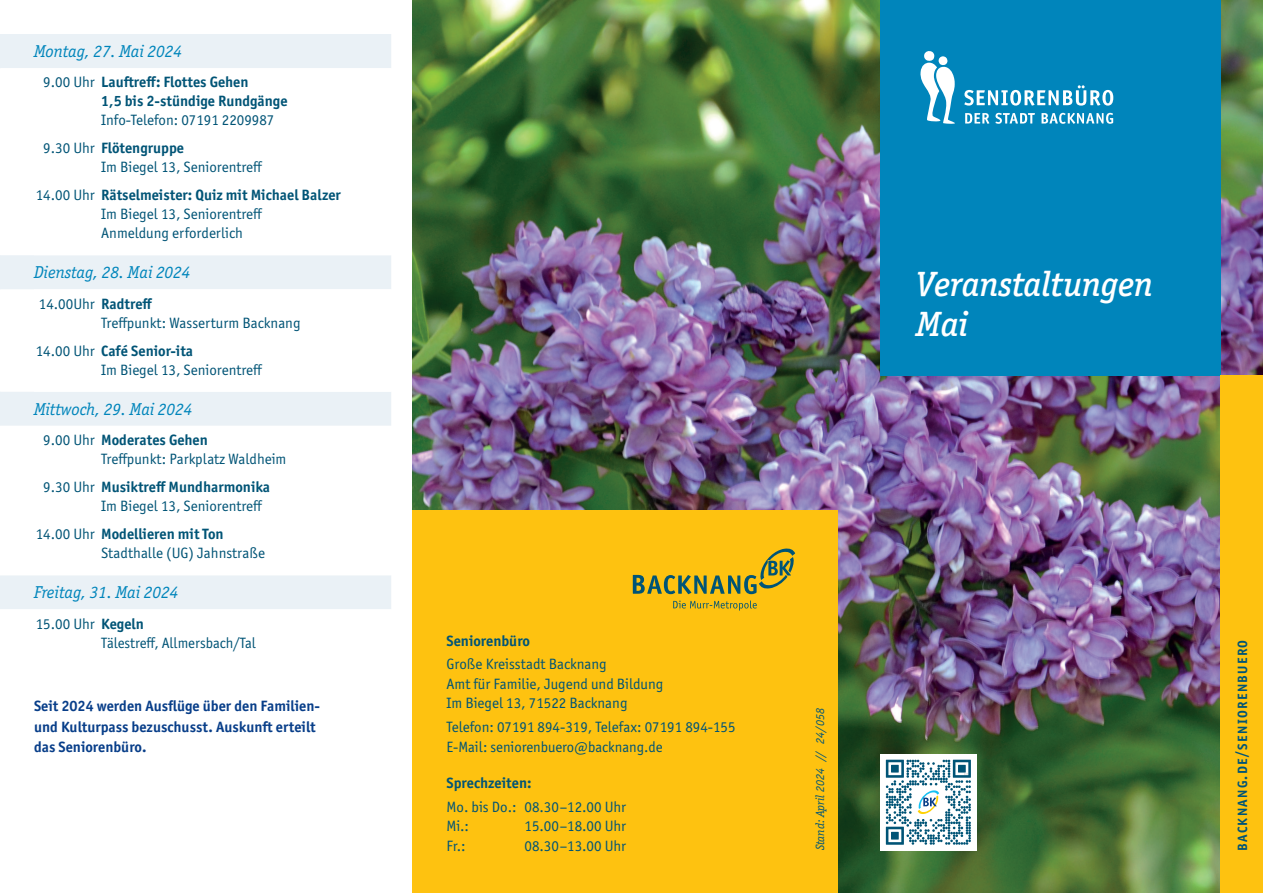
<style>
.page{position:relative;width:1263px;height:893px;background:#fff}
.page>*{position:absolute;margin:0;border:0;box-sizing:border-box;transform-origin:0 0}
.t1{font:italic 500 35.25px/39.5px "Officina Serif ITC Pro";color:#fff}
.t2{font:italic 17.25px "Officina Serif ITC Pro";color:#0085bb}
.t3{font:15px/19.2px "Officina Sans ITC Pro";color:#005476}
.t4{font:700 15px/18.9px "Officina Sans ITC Pro";color:#005476}
.t5{font:700 15px/20.2px "Officina Sans ITC Pro";color:#083e89}
.t6{font:700 13.5px "Officina Sans ITC Pro";letter-spacing:.1em;color:#005476}
.t7{font:italic 12px "Officina Serif ITC Pro";color:#005476}
.s1{font-weight:400}
.s2{font-weight:700}
</style>
<div class="page">
<img style="left:412px;top:0;width:851px;height:893px">
<div style="left:880px;top:0;width:340px;height:376px;background:#0085bb"></div>
<div style="left:1220px;top:376px;width:43px;height:517px;background:#fec210"></div>
<div style="left:880px;top:754px;width:97px;height:96px;background:#fff"></div>
<svg style="left:886px;top:760px;width:85px;height:85px"></svg>
<svg style="left:920px;top:51px;width:35px;height:73px"></svg>
<svg style="left:965px;top:113px;width:148px;height:11px"></svg>
<svg style="left:964px;top:85px;width:149px;height:21px"></svg>
<div style="left:0;top:34px;width:391px;height:34px;background:#eaf1f6"></div>
<svg style="left:0;top:255px;width:391px;height:354px"></svg>
<div style="left:412px;top:510px;width:426px;height:383px;background:#fec210"></div>
<svg style="left:673px;top:600px;width:84px;height:11px"></svg>
<svg style="left:633px;top:548px;width:162px;height:46px"></svg>
<p class="t2" style="left:34px;top:42px;width:150px">Montag, 27. Mai 2024</p>
<p class="t4" style="left:101px;top:73px;width:188px;text-indent:-58px"><span class="s1">9.00 Uhr</span> Lauftreff: Flottes Gehen<br>1,5 bis 2-stündige Rundgänge</p>
<p class="t3" style="left:43px;top:106px;width:233px;line-height:27.9px;text-indent:58px">Info-Telefon: 07191 2209987<br>9.30 Uhr <span class="s2">Flötengruppe</span></p>
<p class="t4" style="left:36px;top:153px;width:307px;line-height:27.9px;text-indent:65px"><span class="s1">Im Biegel 13, Seniorentreff<br>14.00 Uhr</span> Rätselmeister: Quiz mit Michael Balzer</p>
<p class="t3" style="left:101px;top:204px;width:163px">Im Biegel 13, Seniorentreff<br>Anmeldung erforderlich</p>
<p class="t2" style="left:34px;top:263px;width:158px">Dienstag, 28. Mai 2024</p>
<p class="t3" style="left:101px;top:294px;width:201px;text-indent:-62px">14.00Uhr <span class="s2">Radtreff<br></span>Treffpunkt: Wasserturm Backnang</p>
<p class="t3" style="left:101px;top:341px;width:163px;text-indent:-65px">14.00 Uhr <span class="s2">Café Senior-ita<br></span>Im Biegel 13, Seniorentreff</p>
<p class="t2" style="left:34px;top:399px;width:160px">Mittwoch, 29. Mai 2024</p>
<p class="t3" style="left:101px;top:430px;width:187px;text-indent:-58px">9.00 Uhr <span class="s2">Moderates Gehen<br></span>Treffpunkt: Parkplatz Waldheim</p>
<p class="t3" style="left:101px;top:477px;width:170px;text-indent:-58px">9.30 Uhr <span class="s2">Musiktreff Mundharmonika<br></span>Im Biegel 13, Seniorentreff</p>
<p class="t3" style="left:101px;top:524px;width:165px;text-indent:-65px">14.00 Uhr <span class="s2">Modellieren mit Ton<br></span>Stadthalle (UG) Jahnstraße</p>
<p class="t2" style="left:34px;top:583px;width:146px">Freitag, 31. Mai 2024</p>
<p class="t3" style="left:101px;top:614px;width:156px;text-indent:-65px">15.00 Uhr <span class="s2">Kegeln<br></span>Tälestreff, Allmersbach/Tal</p>
<p class="t5" style="left:34px;top:696px;width:287px">Seit 2024 werden Ausflüge über den Familien&shy;und Kulturpass bezuschusst. Auskunft erteilt das Seniorenbüro.</p>
<h1 class="t1" style="left:916px;top:264px;width:238px">Veranstaltungen<br>Mai</h1>
<p class="t4" style="left:446px;top:631px;width:85px">Seniorenbüro</p>
<p class="t3" style="left:446px;top:654px;width:218px">Große Kreisstadt Backnang<br>Amt für Familie, Jugend und Bildung<br>Im Biegel 13, 71522 Backnang</p>
<p class="t3" style="left:446px;top:717px;width:291px">Telefon: 07191 894-319, Telefax: 07191 894-155<br>E-Mail: seniorenbuero@backnang.de</p>
<p class="t4" style="left:446px;top:773px;width:86px">Sprechzeiten:</p>
<p class="t3" style="left:446px;top:797px;width:181px">Mo. bis Do.: 08.30–12.00 Uhr<br>Mi.:</p>
<p class="t3" style="left:524px;top:817px;width:103px">15.00–18.00 Uhr</p>
<p class="t3" style="left:446px;top:836px;width:21px">Fr.:</p>
<p class="t3" style="left:524px;top:836px;width:103px">08.30–13.00 Uhr</p>
<p class="t7" style="left:813px;top:850px;width:144px;rotate:-90deg">Stand: April 2024 // 24/058</p>
<p class="t6" style="left:1234px;top:851px;width:213px;rotate:-90deg">BACKNANG.DE/SENIORENBUERO</p>
</div>
